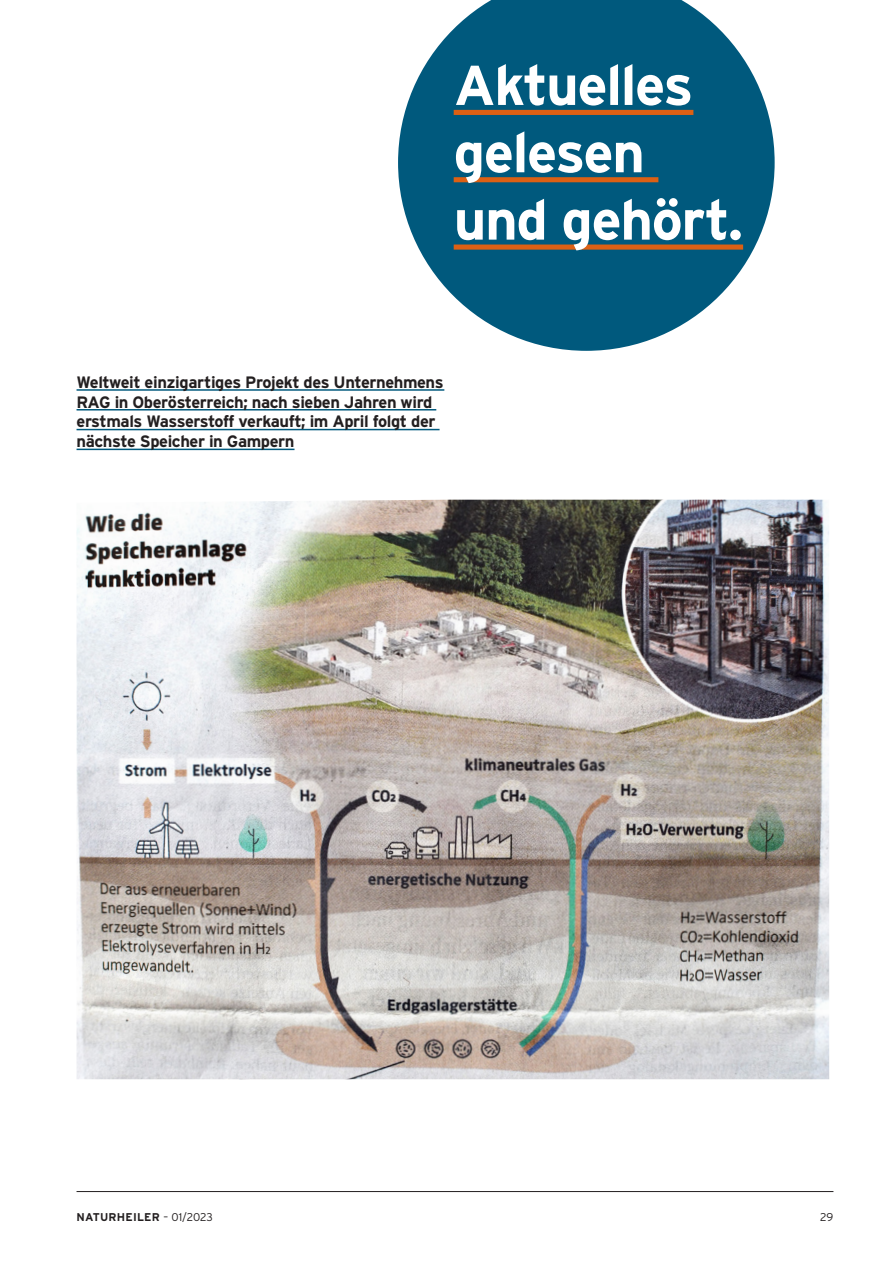
<style>
.page{position:relative;width:893px;height:1263px;background:#fff}
.page>*{position:absolute;margin:0;border:0;box-sizing:border-box;transform-origin:0 0}
.Teaser_Natur_orange{font:700 56.1px "Interstate";letter-spacing:-.025em;color:#fff}
.Teaser_Natur_blau{font:700 16.5px/19.8px "Interstate";letter-spacing:-.025em;color:#231f20}
.t1{font:700 11.25px "Interstate";letter-spacing:.02em;color:#231f20}
.t2{font:300 11.25px "Interstate";color:#231f20}
.s1{font-weight:300}
</style>
<div class="page">
<svg style="left:398px;top:0;width:377px;height:351px;fill:#00597d"></svg>
<div style="left:454px;top:110px;width:239px;height:5px;background:#dc6014"></div>
<div style="left:454px;top:177px;width:204px;height:5px;background:#dc6014"></div>
<div style="left:454px;top:244px;width:289px;height:6px;background:#dc6014"></div>
<hr style="left:77px;top:389px;width:367px;height:2px;background:#00597d">
<hr style="left:77px;top:409px;width:359px;height:1px;background:#00597d">
<hr style="left:77px;top:429px;width:363px;height:1px;background:#00597d">
<hr style="left:77px;top:449px;width:217px;height:1px;background:#00597d">
<img style="left:77px;top:500px;width:752px;height:579px">
<hr style="left:77px;top:1191px;width:756px;height:1px;background:#231f20">
<p class="Teaser_Natur_orange" style="left:454px;top:54px;width:241px">Aktuelles</p>
<p class="Teaser_Natur_orange" style="left:454px;top:121px;width:193px">gelesen</p>
<p class="Teaser_Natur_orange" style="left:454px;top:189px;width:291px">und gehört.</p>
<p class="Teaser_Natur_blau" style="left:77px;top:372px;width:369px">Weltweit einzigartiges Projekt des Unternehmens RAG in Oberösterreich; nach sieben Jahren wird erstmals Wasserstoff verkauft; im April folgt der nächste Speicher in Gampern</p>
<p class="t1" style="left:77px;top:1211px;width:138px">NATURHEILER <span class="s1">– 01/2023</span></p>
<p class="t2" style="left:820px;top:1211px;width:15px">29</p>
</div>
